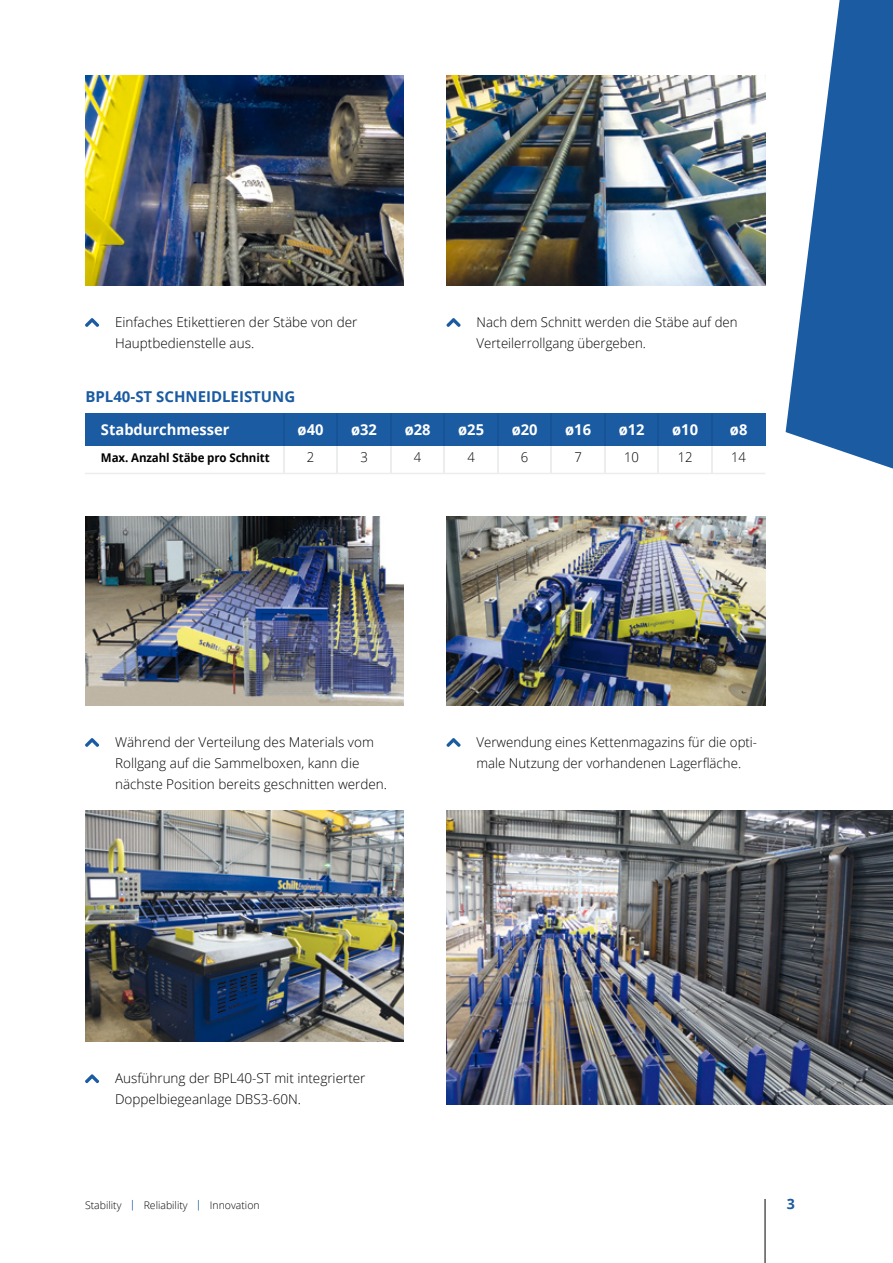
<style>
.page{position:relative;width:893px;height:1263px;background:#fff}
.page>*{position:absolute;margin:0;border:0;box-sizing:border-box;transform-origin:0 0}
.t1{font:700 15px "Open Sans";color:#fff}
.t2{font:700 15px "Open Sans";color:#1a5ba2}
.t3{font:700 14.25px "Open Sans";color:#1a5ba2}
.t4{font:300 13.5px/21px "Open Sans";color:#000}
.t5{font:700 12px "Open Sans";letter-spacing:-.01em;color:#000;scale:.96 1}
.t6{font:300 10.5px "Open Sans";color:#000}
.s1{font-weight:400;color:#1a5ba2}
</style>
<div class="page">
<hr style="left:765px;top:1199px;width:1px;height:64px;background:#000">
<div style="left:85px;top:413px;width:680px;height:33px;background:#1a5ba2"></div>
<hr style="left:283px;top:413px;width:2px;height:33px;background:#165497">
<hr style="left:337px;top:413px;width:1px;height:33px;background:#165497">
<hr style="left:390px;top:413px;width:2px;height:33px;background:#165497">
<hr style="left:444px;top:413px;width:1px;height:33px;background:#165497">
<hr style="left:497px;top:413px;width:2px;height:33px;background:#165497">
<hr style="left:551px;top:413px;width:1px;height:33px;background:#165497">
<hr style="left:604px;top:413px;width:2px;height:33px;background:#165497">
<hr style="left:658px;top:413px;width:1px;height:33px;background:#165497">
<hr style="left:711px;top:413px;width:2px;height:33px;background:#165497">
<svg style="left:85px;top:446px;width:680px;height:28px"></svg>
<img style="left:85px;top:75px;width:319px;height:210px">
<img style="left:446px;top:75px;width:319px;height:210px">
<svg style="left:786px;top:0;width:107px;height:469px;fill:#1a5ba2"></svg>
<svg style="left:85px;top:318px;width:14px;height:9px"></svg>
<svg style="left:446px;top:318px;width:15px;height:9px"></svg>
<img style="left:85px;top:516px;width:319px;height:189px">
<img style="left:446px;top:516px;width:319px;height:189px">
<svg style="left:85px;top:738px;width:14px;height:9px"></svg>
<svg style="left:446px;top:738px;width:15px;height:9px"></svg>
<img style="left:85px;top:810px;width:319px;height:231px">
<svg style="left:85px;top:1074px;width:14px;height:9px"></svg>
<img style="left:446px;top:810px;width:447px;height:294px">
<p class="t4" style="left:115px;top:311px;width:244px">Einfaches Etikettieren der Stäbe von der<br>Hauptbedienstelle aus.</p>
<p class="t4" style="left:476px;top:311px;width:263px">Nach dem Schnitt werden die Stäbe auf den<br>Verteilerrollgang übergeben.</p>
<p class="t2" style="left:85px;top:386px;width:211px">BPL40-ST SCHNEIDLEISTUNG</p>
<p class="t1" style="left:101px;top:419px;width:130px">Stabdurchmesser</p>
<p class="t5" style="left:101px;top:449px;width:177px">Max. Anzahl Stäbe pro Schnitt</p>
<p class="t1" style="left:298px;top:419px;width:27px">ø40</p>
<p class="t4" style="left:307px;top:446px;width:9px">2</p>
<p class="t1" style="left:351px;top:419px;width:27px">ø32</p>
<p class="t4" style="left:360px;top:446px;width:9px">3</p>
<p class="t1" style="left:405px;top:419px;width:27px">ø28</p>
<p class="t4" style="left:414px;top:446px;width:9px">4</p>
<p class="t1" style="left:458px;top:419px;width:27px">ø25</p>
<p class="t4" style="left:467px;top:446px;width:9px">4</p>
<p class="t1" style="left:512px;top:419px;width:27px">ø20</p>
<p class="t4" style="left:521px;top:446px;width:9px">6</p>
<p class="t1" style="left:565px;top:419px;width:27px">ø16</p>
<p class="t4" style="left:574px;top:446px;width:9px">7</p>
<p class="t1" style="left:619px;top:419px;width:27px">ø12</p>
<p class="t4" style="left:624px;top:446px;width:16px">10</p>
<p class="t1" style="left:672px;top:419px;width:27px">ø10</p>
<p class="t4" style="left:678px;top:446px;width:16px">12</p>
<p class="t1" style="left:730px;top:419px;width:19px">ø8</p>
<p class="t4" style="left:731px;top:446px;width:16px">14</p>
<p class="t4" style="left:115px;top:731px;width:273px">Während der Verteilung des Materials vom<br>Rollgang auf die Sammelboxen, kann die nächste Position bereits geschnitten werden.</p>
<p class="t4" style="left:476px;top:731px;width:282px">Verwendung eines Kettenmagazins für die opti&shy;male Nutzung der vorhandenen Lagerfläche.</p>
<p class="t4" style="left:115px;top:1067px;width:252px">Ausführung der BPL40-ST mit integrierter<br>Doppelbiegeanlage DBS3-60N.</p>
<p class="t6" style="left:85px;top:1198px;width:176px">Stability <span class="s1">|</span> Reliability <span class="s1">|</span> Innovation</p>
<p class="t3" style="left:787px;top:1194px;width:10px">3</p>
</div>
